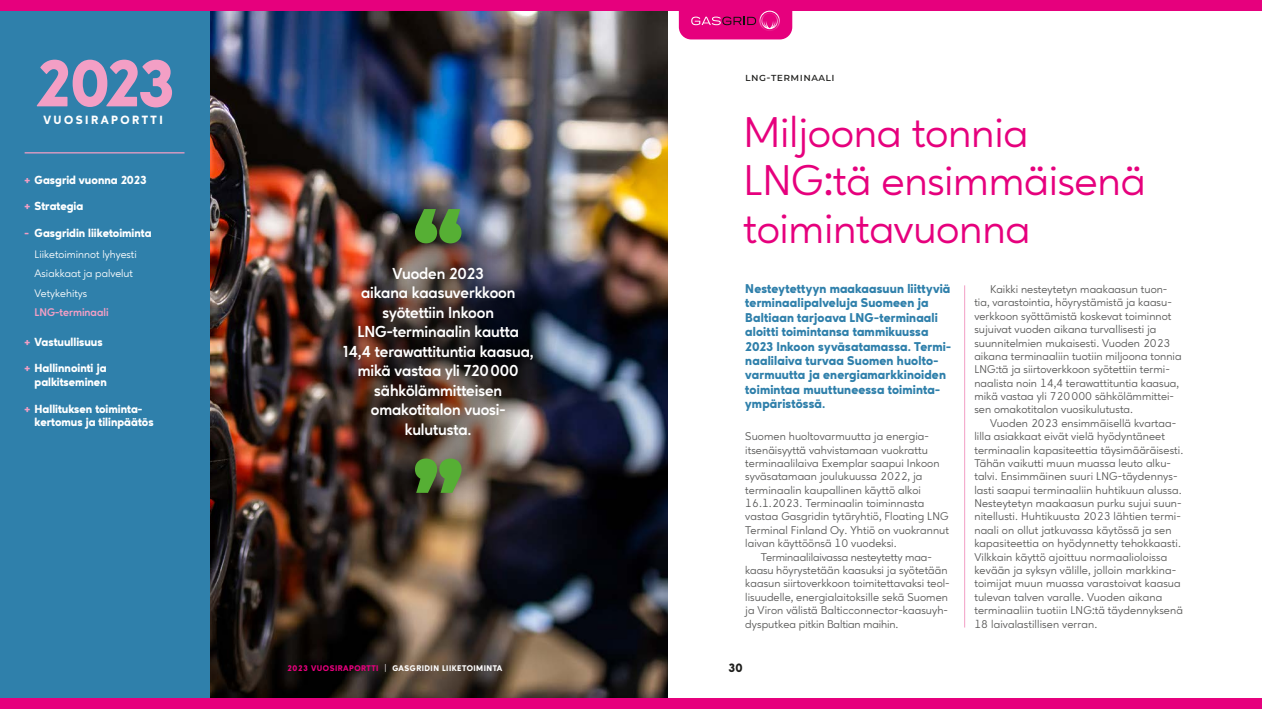
<style>
.page{position:relative;width:1262px;height:709px;background:#fff}
.page>*{position:absolute;margin:0;border:0;box-sizing:border-box;transform-origin:0 0}
.t1{font:800 66.38px "Ageo";color:#f39fc5}
.t2{font:43.5px/48.1px "Ageo";letter-spacing:-.01em;color:#e6007d}
.t3{font:700 15.75px/19.5px "Ageo";letter-spacing:-.005em;color:#fff;text-align:center}
.Lead{font:800 12.62px/14.4px "Ageo";letter-spacing:.01em;color:#2f80ab}
.t4{font:800 12px "Ageo";color:#1d1d1b}
.t5{font:800 11.88px "Ageo";letter-spacing:.21em;color:#fff}
.t6{font:800 11.62px/13.8px "Ageo";color:#fff;text-align:right}
.Body_copy_indent{font:11.38px/13.4px "Ageo";letter-spacing:.005em;color:#575756}
.Body_copy{font:11.38px/13.4px "Ageo";letter-spacing:.005em;color:#575756}
.t7{font:11px/19.5px "Ageo";color:#fff}
.t8{font:700 11px "Ageo";color:#f39fc5}
.Department_Header{font:500 10.75px "Montserrat";letter-spacing:.04em;color:#1d1d1b}
.t9{font:800 8.12px "Ageo";letter-spacing:.06em;color:#fff}
.s1{color:#f39fc5}
.s2{color:#e6007d}
.s3{font-weight:400}
</style>
<div class="page">
<img style="left:209px;top:11px;width:458px;height:687px">
<hr style="left:964px;top:285px;width:1px;height:342px;background:#f39fc5">
<img style="left:312px;top:187px;width:257px;height:336px">
<svg style="left:415px;top:209px;width:46px;height:34px;background:#4c8b36"></svg>
<svg style="left:415px;top:458px;width:46px;height:35px;background:#569138"></svg>
<div style="left:198px;top:698px;width:1063px;height:11px;background:#e6007d"></div>
<div style="left:198px;top:0;width:1063px;height:11px;background:#e6007d"></div>
<svg style="left:679px;top:10px;width:113px;height:29px;background:#e01181"></svg>
<div style="left:0;top:0;width:209px;height:709px;background:#2f80ab"></div>
<div style="left:0;top:0;width:209px;height:11px;background:#e6007d"></div>
<div style="left:0;top:698px;width:209px;height:11px;background:#e6007d"></div>
<hr style="left:25px;top:152px;width:159px;height:1px;background:#f39fc5">
<h1 class="t1" style="left:32px;top:45px;width:145px">2023</h1>
<p class="t5" style="left:43px;top:113px;width:121px">VUOSIRAPORTTI</p>
<p class="t6" style="left:25px;top:173px;width:123px"><span class="s1">+</span> Gasgrid vuonna 2023</p>
<p class="t6" style="left:25px;top:199px;width:60px"><span class="s1">+</span> Strategia</p>
<p class="t6" style="left:25px;top:226px;width:128px"><span class="s1">-</span> Gasgridin liiketoiminta</p>
<p class="t7" style="left:35px;top:244px;width:104px">Liiketoiminnot lyhyesti<br>Asiakkaat ja palvelut<br>Vetykehitys</p>
<p class="t8" style="left:35px;top:306px;width:76px">LNG-terminaali</p>
<p class="t6" style="left:25px;top:335px;width:80px"><span class="s1">+</span> Vastuullisuus</p>
<p class="t6" style="left:25px;top:361px;width:84px"><span class="s1">+</span> Hallinnointi ja palkitseminen</p>
<p class="t6" style="left:35px;top:402px;width:121px;text-align:left;text-indent:-10px"><span class="s1">+</span> Hallituksen toiminta&shy;kertomus ja tilinpäätös</p>
<h3 class="t3" style="left:343px;top:263px;width:192px">Vuoden 2023<br>aikana kaasuverkkoon syötettiin Inkoon<br>LNG-terminaalin kautta<br>14,4 terawattituntia kaasua, mikä vastaa yli 720000 sähkölämmitteisen omakotitalon vuosi&shy;kulutusta.</h3>
<p class="Department_Header" style="left:745px;top:70px;width:91px">lng-terminaali</p>
<h1 class="t2" style="left:743px;top:108px;width:404px">Miljoona tonnia<br>LNG:tä ensimmäisenä toimintavuonna</h1>
<p class="Lead" style="left:745px;top:281px;width:207px">Nesteytettyyn maakaasuun liittyviä terminaalipalveluja Suomeen ja<br>Baltiaan tarjoava LNG-terminaali aloitti toimintansa tammikuussa<br>2023 Inkoon syväsatamassa. Termi&shy;naalilaiva turvaa Suomen huolto&shy;varmuutta ja energiamarkkinoiden toimintaa muuttuneessa toiminta&shy;ympäristössä.</p>
<p class="Body_copy" style="left:745px;top:429px;width:205px">Suomen huoltovarmuutta ja energia&shy;itsenäisyyttä vahvistamaan vuokrattu terminaalilaiva Exemplar saapui Inkoon syväsatamaan joulukuussa 2022, ja terminaalin kaupallinen käyttö alkoi 16.1.2023. Terminaalin toiminnasta vastaa Gasgridin tytäryhtiö, Floating LNG Terminal Finland Oy. Yhtiö on vuokrannut laivan käyttöönsä 10 vuodeksi.</p>
<p class="Body_copy_indent" style="left:745px;top:550px;width:206px;text-indent:16px">Terminaalilaivassa nesteytetty maa&shy;kaasu höyrystetään kaasuksi ja syötetään kaasun siirtoverkkoon toimitettavaksi teol&shy;lisuudelle, energialaitoksille sekä Suomen ja Viron välistä Balticconnector-kaasuyh&shy;dysputkea pitkin Baltian maihin.</p>
<p class="Body_copy_indent" style="left:974px;top:282px;width:209px;text-indent:16px">Kaikki nesteytetyn maakaasun tuon&shy;tia, varastointia, höyrystämistä ja kaasu&shy;verkkoon syöttämistä koskevat toiminnot sujuivat vuoden aikana turvallisesti ja suunnitelmien mukaisesti. Vuoden 2023 aikana terminaaliin tuotiin miljoona tonnia LNG:tä ja siirtoverkkoon syötettiin termi&shy;naalista noin 14,4 terawattituntia kaasua, mikä vastaa yli 720000 sähkölämmittei&shy;sen omakotitalon vuosikulutusta.</p>
<p class="Body_copy_indent" style="left:974px;top:416px;width:210px;text-indent:16px">Vuoden 2023 ensimmäisellä kvartaa&shy;lilla asiakkaat eivät vielä hyödyntäneet terminaalin kapasiteettia täysimääräisesti.<br>Tähän vaikutti muun muassa leuto alku&shy;talvi. Ensimmäinen suuri LNG-täydennys&shy;lasti saapui terminaaliin huhtikuun alussa.<br>Nesteytetyn maakaasun purku sujui suun&shy;nitellusti. Huhtikuusta 2023 lähtien termi&shy;naali on ollut jatkuvassa käytössä ja sen kapasiteettia on hyödynnetty tehokkaasti.<br>Vilkkain käyttö ajoittuu normaalioloissa kevään ja syksyn välille, jolloin markkina&shy;toimijat muun muassa varastoivat kaasua tulevan talven varalle. Vuoden aikana terminaaliin tuotiin LNG:tä täydennyksenä 18 laivalastillisen verran.</p>
<p class="t9" style="left:287px;top:663px;width:217px"><span class="s2">2023 VUOSIRAPORTTI</span> <span class="s3">|</span> GASGRIDIN LIIKETOIMINTA</p>
<p class="t4" style="left:728px;top:661px;width:16px">30</p>
</div>
